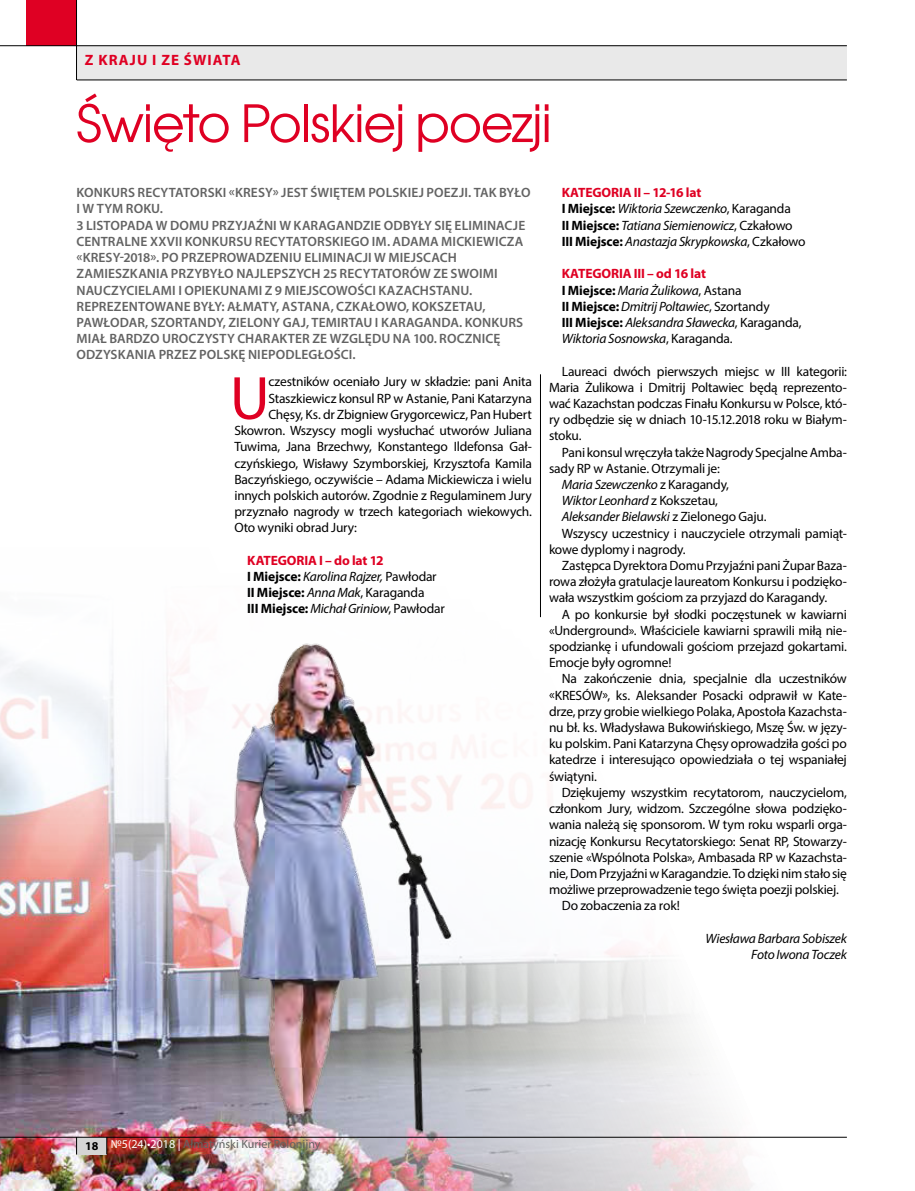
<style>
.page{position:relative;width:915px;height:1191px;background:#fff}
.page>*{position:absolute;margin:0;border:0;box-sizing:border-box;transform-origin:0 0}
.t1{font:61.5px "Myriad Pro";color:#df0023}
.t2{font:51px "DS Avant Garde";letter-spacing:-.025em;color:#df0023}
.t3{font:700 15px "Myriad Pro";letter-spacing:.07em;color:#df0023}
.t4{font:13.5px/16.2px "Myriad Pro";letter-spacing:-.015em;color:#000;text-align:justify}
.t5{font:600 13.5px/16.2px "Myriad Pro";letter-spacing:.01em;color:#636363}
.t6{font:italic 13.5px/16.2px "Myriad Pro";letter-spacing:-.02em;color:#000}
.t7{font:12px "Myriad Pro";color:#636363}
.s1{font-weight:700;font-style:normal;color:#df0023}
.s2{font-weight:700;font-style:normal}
.s3{font-style:normal}
.s4{font-weight:700;color:#000}
.s5{color:#fff}
</style>
<div class="page">
<img style="left:0;top:617px;width:830px;height:574px">
<hr style="left:540px;top:374px;width:1px;height:243px;background:#000">
<div style="left:26px;top:0;width:51px;height:46px;background:#df0023"></div>
<div style="left:77px;top:46px;width:769px;height:34px;background:#e9e9e9"></div>
<hr style="left:77px;top:80px;width:769px;height:1px;background:#000">
<hr style="left:0;top:45px;width:846px;height:1px;background:#000">
<hr style="left:76px;top:0;width:1px;height:80px;background:#000">
<div style="left:76px;top:1137px;width:31px;height:17px;background:#d5d5d5"></div>
<svg style="left:76px;top:1138px;width:1px;height:16px"></svg>
<svg style="left:106px;top:1138px;width:1px;height:16px"></svg>
<hr style="left:0;top:1137px;width:846px;height:1px;background:#000">
<p class="t3" style="left:85px;top:51px;width:157px">Z KRAJU I ZE ŚWIATA</p>
<h2 class="t2" style="left:76px;top:95px;width:476px">Święto Polskiej poezji</h2>
<p class="t5" style="left:76px;top:184px;width:455px">KONKURS RECYTATORSKI «KRESY» JEST ŚWIĘTEM POLSKIEJ POEZJI. TAK BYŁO I W TYM ROKU.<br>3 LISTOPADA W DOMU PRZYJAŹNI W KARAGANDZIE ODBYŁY SIĘ ELIMINACJE CENTRALNE XXVII KONKURSU RECYTATORSKIEGO IM. ADAMA MICKIEWICZA «KRESY-2018». PO PRZEPROWADZENIU ELIMINACJI W MIEJSCACH ZAMIESZKANIA PRZYBYŁO NAJLEPSZYCH 25 RECYTATORÓW ZE SWOIMI NAUCZYCIELAMI I OPIEKUNAMI Z 9 MIEJSCOWOŚCI KAZACHSTANU.<br>REPREZENTOWANE BYŁY: AŁMATY, ASTANA, CZKAŁOWO, KOKSZETAU, PAWŁODAR, SZORTANDY, ZIELONY GAJ, TEMIRTAU I KARAGANDA. KONKURS MIAŁ BARDZO UROCZYSTY CHARAKTER ZE WZGLĘDU NA 100. ROCZNICĘ ODZYSKANIA PRZEZ POLSKĘ NIEPODLEGŁOŚCI.</p>
<h1 class="t1" style="left:230px;top:360px;width:41px">U</h1>
<p class="t4" style="left:268px;top:374px;width:265px">czestników oceniało Jury w składzie: pani Anita</p>
<p class="t4" style="left:268px;top:390px;width:265px">Staszkiewicz konsul RP w Astanie, Pani Katarzyna</p>
<p class="t4" style="left:268px;top:406px;width:265px">Chęsy, Ks. dr Zbigniew Grygorcewicz, Pan Hubert</p>
<p class="t4" style="left:234px;top:422px;width:299px">Skowron. Wszyscy mogli wysłuchać utworów Juliana</p>
<p class="t4" style="left:234px;top:438px;width:299px">Tuwima, Jana Brzechwy, Konstantego Ildefonsa Gał-</p>
<p class="t4" style="left:234px;top:455px;width:299px">czyńskiego, Wisławy Szymborskiej, Krzysztofa Kamila</p>
<p class="t4" style="left:234px;top:471px;width:299px">Baczyńskiego, oczywiście – Adama Mickiewicza i wielu</p>
<p class="t4" style="left:234px;top:487px;width:299px">innych polskich autorów. Zgodnie z Regulaminem Jury</p>
<p class="t4" style="left:234px;top:503px;width:298px">przyznało nagrody w trzech kategoriach wiekowych.</p>
<p class="t4" style="left:234px;top:519px;width:124px">Oto wyniki obrad Jury:</p>
<p class="t6" style="left:247px;top:552px;width:199px"><span class="s1">KATEGORIA I – do lat 12<br></span><span class="s2">I Miejsce:</span> Karolina Rajzer, <span class="s3">Pawłodar<br></span><span class="s2">II Miejsce:</span> Anna Mak<span class="s3">, Karaganda<br></span><span class="s2">III Miejsce:</span> Michał Griniow<span class="s3">, Pawłodar</span></p>
<p class="t6" style="left:561px;top:184px;width:245px"><span class="s1">KATEGORIA II – 12-16 lat<br></span><span class="s2">I Miejsce:</span> Wiktoria Szewczenko<span class="s3">, Karaganda<br></span><span class="s2">II Miejsce:</span> Tatiana Siemienowicz<span class="s3">, Czkałowo </span><span class="s2">III Miejsce:</span> Anastazja Skrypkowska<span class="s3">, Czkałowo</span></p>
<p class="t6" style="left:561px;top:265px;width:241px"><span class="s1">KATEGORIA III – od 16 lat<br></span><span class="s2">I Miejsce:</span> Maria Żulikowa<span class="s3">, Astana<br></span><span class="s2">II Miejsce:</span> Dmitrij Poltawiec<span class="s3">, Szortandy<br></span><span class="s2">III Miejsce:</span> Aleksandra Sławecka<span class="s3">, Karaganda, </span>Wiktoria Sosnowska<span class="s3">, Karaganda.</span></p>
<p class="t4" style="left:549px;top:363px;width:299px;text-indent:13px">Laureaci dwóch pierwszych miejsc w III kategorii:<br>Maria Żulikowa i Dmitrij Poltawiec będą reprezento&shy;wać Kazachstan podczas Finału Konkursu w Polsce, któ&shy;ry odbędzie się w dniach 10-15.12.2018 roku w Białym&shy;stoku.</p>
<p class="t4" style="left:561px;top:444px;width:286px">Pani konsul wręczyła także Nagrody Specjalne Amba-</p>
<p class="t4" style="left:549px;top:460px;width:172px">sady RP w Astanie. Otrzymali je:</p>
<p class="t6" style="left:561px;top:476px;width:169px">Maria Szewczenko <span class="s3">z Karagandy,</span></p>
<p class="t6" style="left:561px;top:492px;width:158px">Wiktor Leonhard <span class="s3">z Kokszetau,</span></p>
<p class="t6" style="left:561px;top:508px;width:205px">Aleksander Bielawski <span class="s3">z Zielonego Gaju.</span></p>
<p class="t4" style="left:561px;top:525px;width:286px">Wszyscy uczestnicy i nauczyciele otrzymali pamiąt-</p>
<p class="t4" style="left:549px;top:541px;width:137px">kowe dyplomy i nagrody.</p>
<p class="t4" style="left:561px;top:557px;width:286px">Zastępca Dyrektora Domu Przyjaźni pani Żupar Baza-</p>
<p class="t4" style="left:549px;top:573px;width:299px">rowa złożyła gratulacje laureatom Konkursu i podzięko-</p>
<p class="t4" style="left:549px;top:589px;width:278px">wała wszystkim gościom za przyjazd do Karagandy.</p>
<p class="t4" style="left:561px;top:606px;width:286px">A po konkursie był słodki poczęstunek w kawiarni</p>
<p class="t4" style="left:549px;top:622px;width:299px">«Underground». Właściciele kawiarni sprawili miłą nie-</p>
<p class="t4" style="left:549px;top:638px;width:298px">spodziankę i ufundowali gościom przejazd gokartami.</p>
<p class="t4" style="left:549px;top:654px;width:124px">Emocje były ogromne!</p>
<p class="t4" style="left:561px;top:670px;width:286px">Na zakończenie dnia, specjalnie dla uczestników</p>
<p class="t4" style="left:549px;top:687px;width:299px">«KRESÓW», ks. Aleksander Posacki odprawił w Kate-</p>
<p class="t4" style="left:549px;top:703px;width:299px">drze, przy grobie wielkiego Polaka, Apostoła Kazachsta-</p>
<p class="t4" style="left:549px;top:719px;width:299px">nu bł. ks. Władysława Bukowińskiego, Mszę Św. w języ-</p>
<p class="t4" style="left:549px;top:735px;width:299px">ku polskim. Pani Katarzyna Chęsy oprowadziła gości po</p>
<p class="t4" style="left:549px;top:751px;width:299px">katedrze i interesująco opowiedziała o tej wspaniałej</p>
<p class="t4" style="left:549px;top:768px;width:48px">świątyni.</p>
<p class="t4" style="left:561px;top:784px;width:286px">Dziękujemy wszystkim recytatorom, nauczycielom,</p>
<p class="t4" style="left:549px;top:800px;width:299px">członkom Jury, widzom. Szczególne słowa podzięko-</p>
<p class="t4" style="left:549px;top:816px;width:299px">wania należą się sponsorom. W tym roku wsparli orga-</p>
<p class="t4" style="left:549px;top:832px;width:299px">nizację Konkursu Recytatorskiego: Senat RP, Stowarzy-</p>
<p class="t4" style="left:549px;top:849px;width:299px">szenie «Wspólnota Polska», Ambasada RP w Kazachsta-</p>
<p class="t4" style="left:549px;top:865px;width:299px">nie, Dom Przyjaźni w Karagandzie. To dzięki nim stało się</p>
<p class="t4" style="left:549px;top:881px;width:290px">możliwe przeprowadzenie tego święta poezji polskiej.</p>
<p class="t4" style="left:561px;top:897px;width:119px">Do zobaczenia za rok!</p>
<p class="t6" style="left:705px;top:930px;width:143px;text-align:right">Wiesława Barbara Sobiszek<br>Foto Iwona Toczek</p>
<p class="t7" style="left:85px;top:1136px;width:237px"><span class="s4">18</span> <span class="s5">№5(24)•2018 |</span> Ałmatyński Kurier Polonijny</p>
</div>
